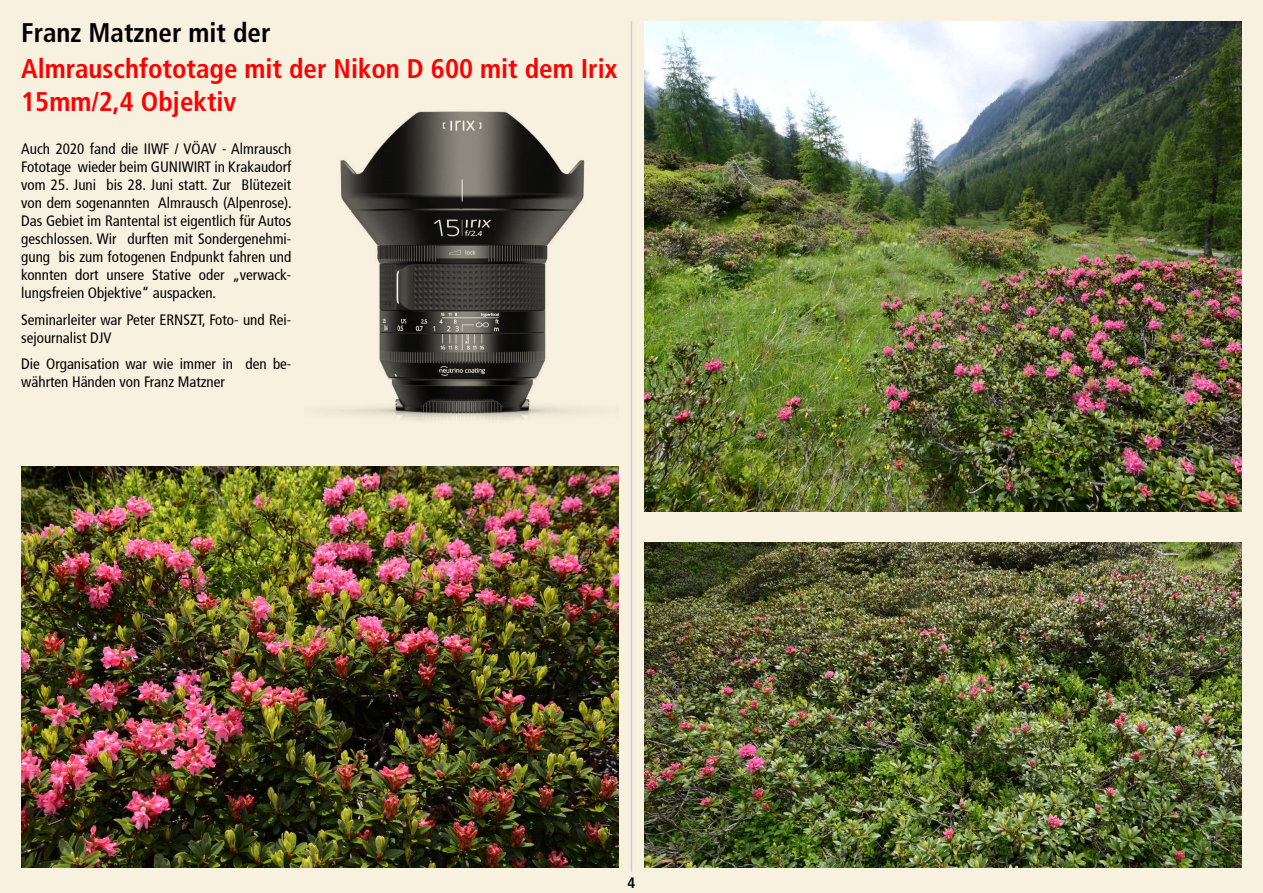
<style>
.page{position:relative;width:1263px;height:893px;background:#f8f1e0}
.page>*{position:absolute;margin:0;border:0;box-sizing:border-box;transform-origin:0 0}
.t1{font:700 condensed 27px/32.4px "Frutiger";color:#f00}
.t2{font:700 condensed 27px "Frutiger";color:#000}
.t3{font:condensed 15px/18px "Frutiger";color:#000}
.t4{font:700 condensed 15px "Frutiger";color:#000}
</style>
<div class="page">
<hr style="left:631px;top:21px;width:1px;height:851px;background:#ccc">
<img style="left:340px;top:111px;width:245px;height:309px">
<img style="left:21px;top:467px;width:598px;height:400px">
<img style="left:644px;top:542px;width:598px;height:325px">
<img style="left:644px;top:21px;width:598px;height:490px">
<h1 class="t2" style="left:21px;top:16px;width:251px">Franz Matzner mit der</h1>
<h1 class="t1" style="left:21px;top:53px;width:597px">Almrauschfototage mit der Nikon D 600 mit dem Irix<br>15mm/2,4 Objektiv</h1>
<p class="t3" style="left:21px;top:140px;width:272px;text-align:justify">Auch 2020 fand die IIWF / VÖAV - Almrausch Fototage wieder beim GUNIWIRT in Krakaudorf vom 25. Juni bis 28. Juni statt. Zur Blütezeit von dem sogenannten Almrausch (Alpenrose).<br>Das Gebiet im Rantental ist eigentlich für Autos geschlossen. Wir durften mit Sondergenehmi&shy;gung bis zum fotogenen Endpunkt fahren und konnten dort unsere Stative oder „verwack&shy;lungsfreien Objektive“ auspacken.</p>
<p class="t3" style="left:21px;top:310px;width:272px">Seminarleiter war Peter ERNSZT, Foto- und Rei&shy;sejournalist DJV</p>
<p class="t3" style="left:21px;top:355px;width:272px">Die Organisation war wie immer in den be&shy;währten Händen von Franz Matzner</p>
<p class="t4" style="left:628px;top:874px;width:9px">4</p>
</div>
